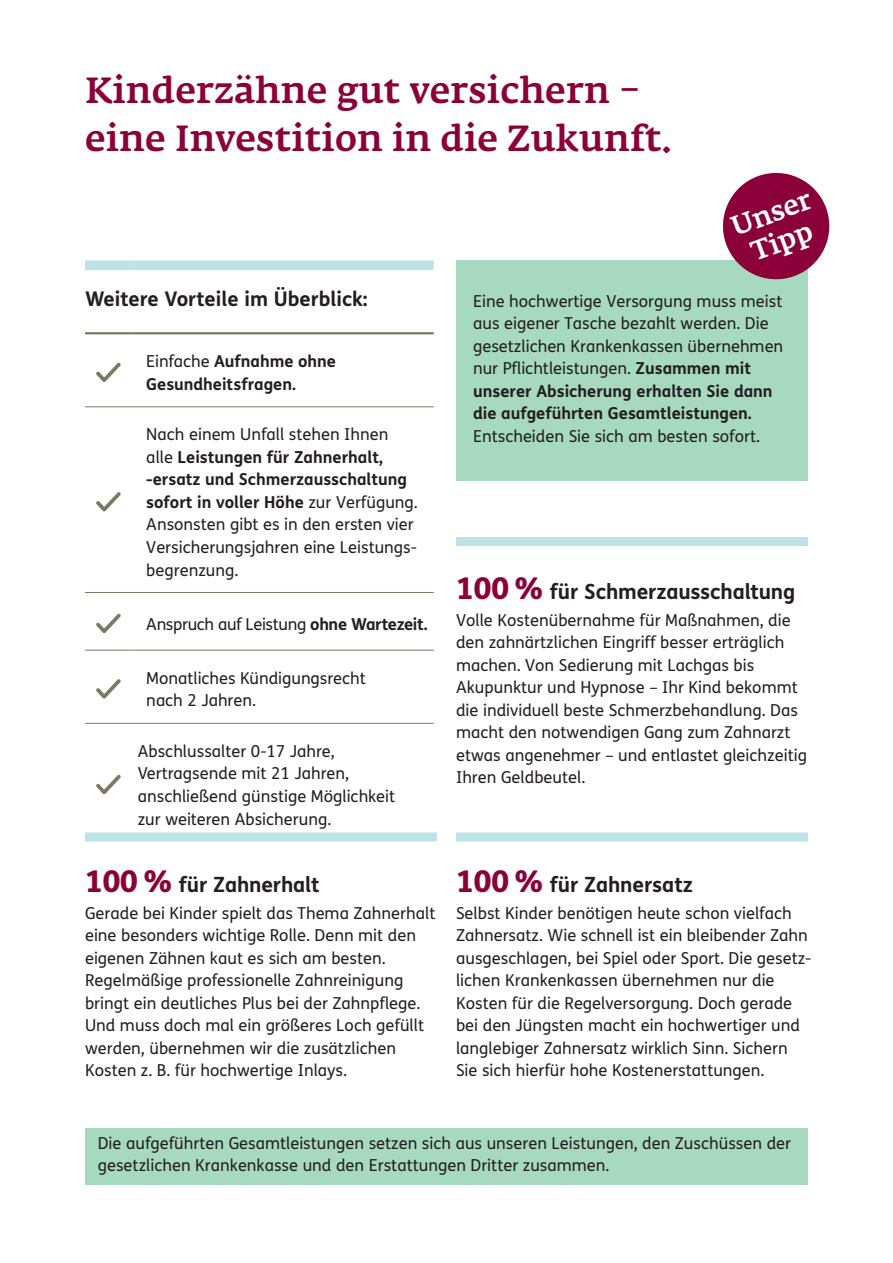
<style>
.page{position:relative;width:893px;height:1263px;background:#fff}
.page>*{position:absolute;margin:0;border:0;box-sizing:border-box;transform-origin:0 0}
.t1{font:500 36px/47.8px "Fedra Serif A Pro";letter-spacing:.01em;color:#8b0039}
.t2{font:500 27px/30px "Fedra Serif A Pro";color:#fff;text-align:center}
.t3{font:700 21px "FS Me";letter-spacing:-.005em;color:#231f20}
.t4{font:700 20.25px "FS Me";color:#231f20}
.t5{font:16.5px/22.5px "FS Me";color:#231f20}
.t6{font:700 16.5px/22.5px "FS Me";color:#231f20}
.t7{font:16.5px "FS Me";letter-spacing:-.025em;color:#231f20}
.s1{font-weight:400}
.s2{font-weight:700}
.s3{font-weight:800;font-size:30px;color:#8b0039}
</style>
<div class="page">
<div style="left:456px;top:260px;width:352px;height:220px;background:#a7d8c0"></div>
<hr style="left:85px;top:332px;width:47px;height:2px;background:#7a7866">
<hr style="left:132px;top:332px;width:302px;height:2px;background:#7a7866">
<hr style="left:85px;top:407px;width:47px;height:1px;background:#7a7866">
<hr style="left:132px;top:407px;width:302px;height:1px;background:#7a7866">
<hr style="left:85px;top:592px;width:47px;height:1px;background:#7a7866">
<hr style="left:132px;top:592px;width:302px;height:1px;background:#7a7866">
<hr style="left:85px;top:650px;width:47px;height:1px;background:#7a7866">
<hr style="left:132px;top:650px;width:302px;height:1px;background:#7a7866">
<hr style="left:85px;top:723px;width:47px;height:1px;background:#7a7866">
<hr style="left:132px;top:723px;width:302px;height:1px;background:#7a7866">
<div style="left:85px;top:260px;width:47px;height:10px;background:#bce3e5"></div>
<div style="left:132px;top:260px;width:302px;height:10px;background:#bce3e5"></div>
<svg style="left:96px;top:362px;width:25px;height:20px"></svg>
<svg style="left:96px;top:492px;width:25px;height:20px"></svg>
<svg style="left:96px;top:613px;width:25px;height:20px"></svg>
<svg style="left:96px;top:679px;width:25px;height:20px"></svg>
<svg style="left:96px;top:775px;width:25px;height:20px"></svg>
<svg style="left:723px;top:172px;width:107px;height:108px"></svg>
<div style="left:85px;top:832px;width:352px;height:9px;background:#bce3e5"></div>
<div style="left:456px;top:832px;width:352px;height:9px;background:#bce3e5"></div>
<div style="left:456px;top:537px;width:352px;height:9px;background:#bce3e5"></div>
<div style="left:85px;top:1128px;width:723px;height:56px;background:#a7d8c0"></div>
<h1 class="t1" style="left:85px;top:67px;width:588px">Kinderzähne gut versichern – eine Investition in die Zukunft.</h1>
<h2 class="t2" style="left:727px;top:213px;width:85px;rotate:-20deg">Unser<br>Tipp</h2>
<p class="t4" style="left:85px;top:283px;width:284px">Weitere Vorteile im Überblick:</p>
<p class="t6" style="left:146px;top:349px;width:191px"><span class="s1">Einfache</span> Aufnahme ohne<br>Gesundheitsfragen.</p>
<p class="t5" style="left:146px;top:423px;width:273px">Nach einem Unfall stehen Ihnen alle <span class="s2">Leistungen für Zahnerhalt, -ersatz und Schmerzausschaltung sofort in voller Höhe</span> zur Verfügung.<br>Ansonsten gibt es in den ersten vier<br>Versicherungsjahren eine Leistungs&shy;begrenzung.</p>
<p class="t7" style="left:146px;top:612px;width:283px">Anspruch auf Leistung <span class="s2">ohne Wartezeit.</span></p>
<p class="t5" style="left:146px;top:666px;width:221px">Monatliches Kündigungsrecht nach 2 Jahren.</p>
<p class="t5" style="left:138px;top:740px;width:259px">Abschlussalter 0-17 Jahre,<br>Vertragsende mit 21 Jahren, anschließend günstige Möglichkeit zur weiteren Absicherung.</p>
<p class="t3" style="left:85px;top:868px;width:236px"><span class="s3">100 %</span> für Zahnerhalt</p>
<p class="t5" style="left:85px;top:901px;width:352px">Gerade bei Kinder spielt das Thema Zahnerhalt eine besonders wichtige Rolle. Denn mit den eigenen Zähnen kaut es sich am besten.<br>Regelmäßige professionelle Zahnreinigung bringt ein deutliches Plus bei der Zahnpflege.<br>Und muss doch mal ein größeres Loch gefüllt werden, übernehmen wir die zusätzlichen Kosten z. B. für hochwertige Inlays.</p>
<p class="t5" style="left:473px;top:289px;width:312px">Eine hochwertige Versorgung muss meist aus eigener Tasche bezahlt werden. Die gesetzlichen Krankenkassen übernehmen nur Pflichtleistungen. <span class="s2">Zusammen mit unserer Absicherung erhalten Sie dann die aufgeführten Gesamtleistungen.</span></p>
<p class="t5" style="left:473px;top:425px;width:289px">Entscheiden Sie sich am besten sofort.</p>
<p class="t3" style="left:456px;top:575px;width:341px"><span class="s3">100 %</span> für Schmerzausschaltung</p>
<p class="t5" style="left:456px;top:608px;width:352px">Volle Kostenübernahme für Maßnahmen, die den zahnärtzlichen Eingriff besser erträglich machen. Von Sedierung mit Lachgas bis Akupunktur und Hypnose – Ihr Kind bekommt die individuell beste Schmerzbehandlung. Das macht den notwendigen Gang zum Zahnarzt etwas angenehmer – und entlastet gleichzeitig Ihren Geldbeutel.</p>
<p class="t3" style="left:456px;top:868px;width:238px"><span class="s3">100 %</span> für Zahnersatz</p>
<p class="t5" style="left:456px;top:901px;width:357px">Selbst Kinder benötigen heute schon vielfach Zahnersatz. Wie schnell ist ein bleibender Zahn ausgeschlagen, bei Spiel oder Sport. Die gesetz&shy;lichen Krankenkassen übernehmen nur die Kosten für die Regelversorgung. Doch gerade bei den Jüngsten macht ein hochwertiger und langlebiger Zahnersatz wirklich Sinn. Sichern Sie sich hierfür hohe Kostenerstattungen.</p>
<p class="t5" style="left:98px;top:1131px;width:695px">Die aufgeführten Gesamtleistungen setzen sich aus unseren Leistungen, den Zuschüssen der gesetzlichen Krankenkasse und den Erstattungen Dritter zusammen.</p>
</div>
